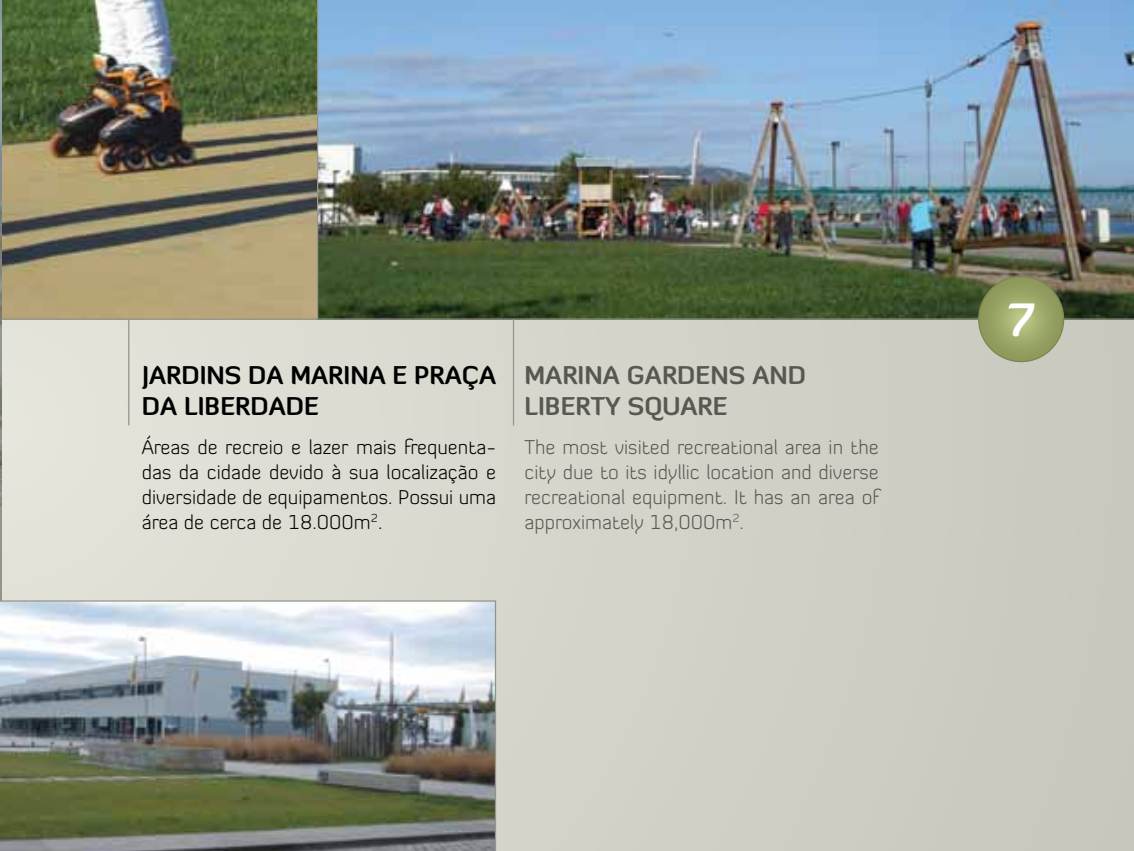
<style>
.page{position:relative;width:1134px;height:851px;background:#fff}
.page>*{position:absolute;margin:0;border:0;box-sizing:border-box;transform-origin:0 0}
.t1{font:700 45.5px "Diavlo";color:#fff}
.t2{font:700 25px "Diavlo";color:#000}
.t3{font:700 25px/30px "Diavlo";color:#585852}
.t4{font:300 20px/25px "Diavlo";color:#585852;text-align:justify}
.t5{font:300 20px/25px "Diavlo";color:#000;text-align:justify}
</style>
<div class="page">
<div style="left:0;top:0;width:1134px;height:850px;background:linear-gradient(to right,#e6e5dc,#c7c7bc)"></div>
<hr style="left:0;top:236px;width:2px;height:614px;background:#94948b">
<img style="left:0;top:600px;width:496px;height:250px">
<img style="left:2px;top:0;width:315px;height:320px">
<img style="left:317px;top:0;width:817px;height:320px">
<svg style="left:0;top:0;width:2px;height:506px"></svg>
<svg style="left:979px;top:276px;width:84px;height:85px;background:#98a465"></svg>
<hr style="left:128px;top:319px;width:1px;height:106px;background:#94948b">
<hr style="left:513px;top:319px;width:1px;height:106px;background:#94948b">
<p class="t2" style="left:142px;top:360px;width:24px">JARDIN</p>
<p class="t2" style="left:225px;top:360px;width:83px">S DA MARINA</p>
<p class="t2" style="left:393px;top:360px;width:38px">E PRA</p>
<p class="t2" style="left:462px;top:360px;width:36px">ÇA</p>
<p class="t2" style="left:142px;top:390px;width:59px">DA LIBERDADE</p>
<p class="t5" style="left:142px;top:434px;width:356px">Áreas de recreio e lazer mais frequenta&shy;das da cidade devido à sua localização e diversidade de equipamentos. Possui uma área de cerca de 18.000m<sup>2</sup>.</p>
<p class="t3" style="left:524px;top:360px;width:283px">MARINA GARDENS AND<br>LIBERTY SQUARE</p>
<p class="t4" style="left:524px;top:434px;width:356px">The most visited recreational area in the city due to its idyllic location and diverse recreational equipment. It has an area of approximately 18,000m<sup>2</sup>.</p>
<h1 class="t1" style="left:1006px;top:291px;width:32px">7</h1>
</div>
